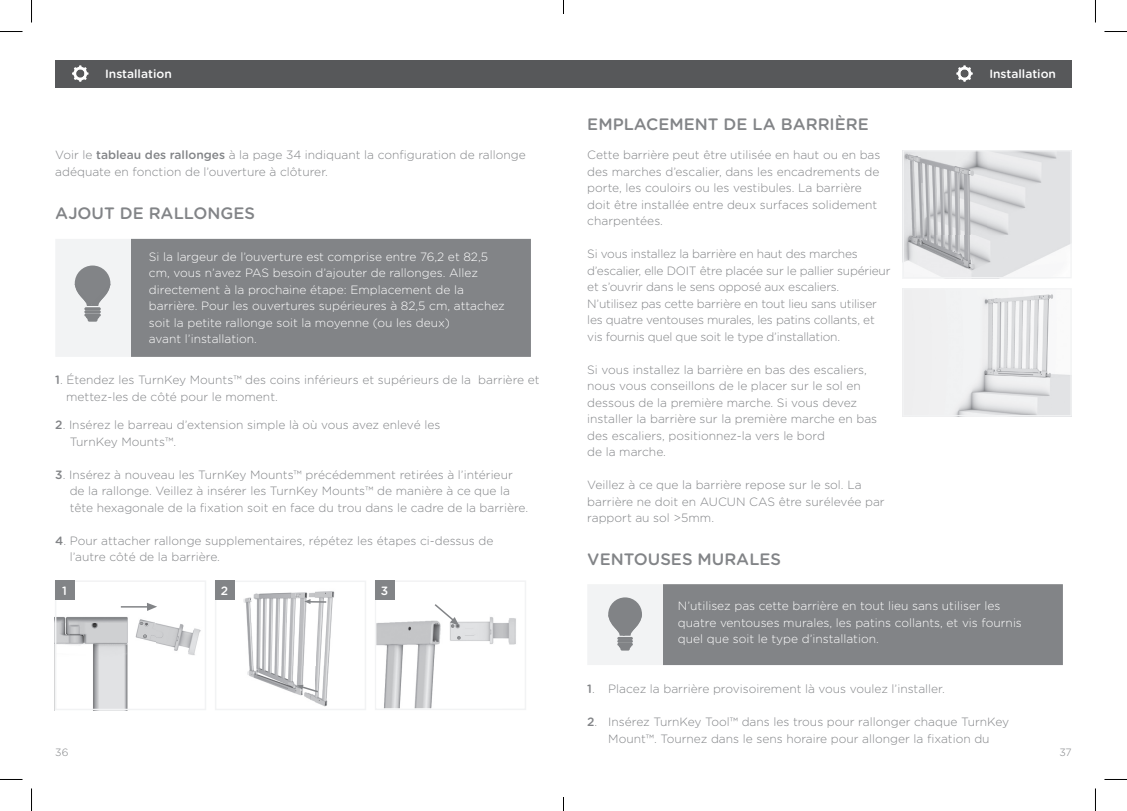
<style>
.page{position:relative;width:1127px;height:811px;background:#fff}
.page>*{position:absolute;margin:0;border:0;box-sizing:border-box;transform-origin:0 0}
.t1{font:500 16.5px "Gotham Rounded";color:#828487}
.t2{font:300 12px/16.5px "Gotham Rounded";color:#828487}
.t3{font:300 12px/16.5px "Gotham Rounded";color:#fff}
.t4{font:300 12px/16.5px "Gotham Rounded";letter-spacing:-.02em;color:#828487}
.t5{font:500 12px "Gotham Rounded";color:#fff}
.t6{font:300 10.5px "Gotham";color:#828487}
.s1{font-weight:500}
</style>
<div class="page">
<div style="left:55px;top:60px;width:1016px;height:27px;background:#57585a"></div>
<svg style="left:72px;top:65px;width:16px;height:17px"></svg>
<div style="left:662px;top:584px;width:400px;height:81px;background:#828487;border:2px solid #828487"></div>
<div style="left:587px;top:584px;width:75px;height:81px;background:#f2f3f4"></div>
<img style="left:904px;top:152px;width:165px;height:124px">
<div style="left:902px;top:150px;width:169px;height:128px;border:1px solid #f2f3f4"></div>
<img style="left:904px;top:290px;width:165px;height:124px">
<div style="left:902px;top:288px;width:169px;height:128px;border:1px solid #f2f3f4"></div>
<hr style="left:617px;top:639px;width:15px;height:3px;background:#818386;border-radius:2px">
<hr style="left:617px;top:637px;width:15px;height:3px;background:#818386;border-radius:2px">
<hr style="left:617px;top:642px;width:15px;height:3px;background:#818386;border-radius:2px">
<svg style="left:618px;top:645px;width:14px;height:5px"></svg>
<svg style="left:608px;top:597px;width:34px;height:38px"></svg>
<svg style="left:956px;top:65px;width:16px;height:17px"></svg>
<img style="left:58px;top:583px;width:143px;height:124px">
<div style="left:55px;top:580px;width:151px;height:130px;border:2px solid #f2f3f4"></div>
<img style="left:234px;top:583px;width:101px;height:124px">
<div style="left:215px;top:580px;width:151px;height:130px;border:2px solid #f2f3f4"></div>
<svg style="left:375px;top:580px;width:151px;height:130px"></svg>
<div style="left:55px;top:580px;width:19px;height:20px;background:#828487"></div>
<div style="left:215px;top:580px;width:19px;height:20px;background:#828487"></div>
<svg style="left:121px;top:602px;width:36px;height:9px"></svg>
<svg style="left:304px;top:599px;width:22px;height:5px"></svg>
<svg style="left:297px;top:684px;width:22px;height:9px"></svg>
<div style="left:131px;top:239px;width:399px;height:118px;background:#828487;border:2px solid #828487"></div>
<div style="left:55px;top:239px;width:76px;height:118px;background:#f2f3f4"></div>
<hr style="left:84px;top:310px;width:17px;height:3px;background:#818386;border-radius:2px">
<hr style="left:84px;top:307px;width:17px;height:3px;background:#818386;border-radius:2px">
<hr style="left:84px;top:313px;width:17px;height:3px;background:#818386;border-radius:2px">
<svg style="left:85px;top:316px;width:15px;height:5px"></svg>
<svg style="left:75px;top:265px;width:35px;height:41px"></svg>
<svg style="left:0;top:31px;width:22px;height:1px"></svg>
<svg style="left:1104px;top:31px;width:22px;height:1px"></svg>
<svg style="left:0;top:779px;width:22px;height:1px"></svg>
<svg style="left:1104px;top:779px;width:22px;height:1px"></svg>
<svg style="left:31px;top:0;width:1px;height:23px"></svg>
<svg style="left:31px;top:788px;width:1px;height:23px"></svg>
<svg style="left:563px;top:0;width:1px;height:14px"></svg>
<svg style="left:563px;top:797px;width:1px;height:14px"></svg>
<p class="t5" style="left:105px;top:67px;width:68px">Installation</p>
<p class="t2" style="left:55px;top:147px;width:472px">Voir le <span class="s1">tableau des rallonges</span> à la page 34 indiquant la configuration de rallonge adéquate en fonction de l’ouverture à clôturer.</p>
<h1 class="t1" style="left:55px;top:203px;width:201px">AJOUT DE RALLONGES</h1>
<p class="t3" style="left:149px;top:248px;width:357px">Si la largeur de l’ouverture est comprise entre 76,2 et 82,5 cm, vous n’avez PAS besoin d’ajouter de rallonges. Allez directement à la prochaine étape: Emplacement de la barrière. Pour les ouvertures supérieures à 82,5 cm, attachez soit la petite rallonge soit la moyenne (ou les deux)<br>avant l’installation.</p>
<p class="t2" style="left:66px;top:371px;width:475px;text-indent:-11px"><span class="s1">1</span>. Étendez les TurnKey Mounts™ des coins inférieurs et supérieurs de la barrière et mettez-les de côté pour le moment.</p>
<p class="t2" style="left:70px;top:416px;width:372px;text-indent:-14px"><span class="s1">2</span>. Insérez le barreau d’extension simple là où vous avez enlevé les<br>TurnKey Mounts™.</p>
<p class="t2" style="left:70px;top:466px;width:460px;text-indent:-14px"><span class="s1">3</span>. Insérez à nouveau les TurnKey Mounts™ précédemment retirées à l’intérieur de la rallonge. Veillez à insérer les TurnKey Mounts™ de manière à ce que la tête hexagonale de la fixation soit en face du trou dans le cadre de la barrière.</p>
<p class="t2" style="left:70px;top:532px;width:425px;text-indent:-14px"><span class="s1">4</span>. Pour attacher rallonge supplementaires, répétez les étapes ci-dessus de l’autre côté de la barrière.</p>
<p class="t5" style="left:62px;top:583px;width:6px">1</p>
<p class="t5" style="left:221px;top:583px;width:9px">2</p>
<p class="t5" style="left:381px;top:583px;width:9px">3</p>
<h1 class="t1" style="left:587px;top:115px;width:283px">EMPLACEMENT DE LA BARRIÈRE</h1>
<p class="t2" style="left:587px;top:147px;width:294px">Cette barrière peut être utilisée en haut ou en bas des marches d’escalier, dans les encadrements de porte, les couloirs ou les vestibules. La barrière doit être installée entre deux surfaces solidement charpentées.</p>
<p class="t4" style="left:587px;top:246px;width:304px">Si vous installez la barrière en haut des marches d’escalier, elle DOIT être placée sur le pallier supérieur et s’ouvrir dans le sens opposé aux escaliers.<br>N’utilisez pas cette barrière en tout lieu sans utiliser les quatre ventouses murales, les patins collants, et vis fournis quel que soit le type d’installation.</p>
<p class="t2" style="left:587px;top:361px;width:291px">Si vous installez la barrière en bas des escaliers, nous vous conseillons de le placer sur le sol en dessous de la première marche. Si vous devez installer la barrière sur la première marche en bas des escaliers, positionnez-la vers le bord<br>de la marche.</p>
<p class="t2" style="left:587px;top:477px;width:299px">Veillez à ce que la barrière repose sur le sol. La barrière ne doit en AUCUN CAS être surélevée par rapport au sol &gt;5mm.</p>
<h1 class="t1" style="left:587px;top:550px;width:195px">VENTOUSES MURALES</h1>
<p class="t5" style="left:989px;top:67px;width:68px">Installation</p>
<p class="t3" style="left:677px;top:597px;width:345px">N’utilisez pas cette barrière en tout lieu sans utiliser les quatre ventouses murales, les patins collants, et vis fournis quel que soit le type d’installation.</p>
<p class="t2" style="left:587px;top:680px;width:359px"><span class="s1">1</span>. Placez la barrière provisoirement là vous voulez l’installer.</p>
<p class="t2" style="left:587px;top:713px;width:423px;text-align:center"><span class="s1">2</span>. Insérez TurnKey Tool™ dans les trous pour rallonger chaque TurnKey<br>Mount™. Tournez dans le sens horaire pour allonger la fixation du</p>
<p class="t6" style="left:55px;top:745px;width:15px">36</p>
<p class="t6" style="left:1058px;top:745px;width:14px">37</p>
</div>
